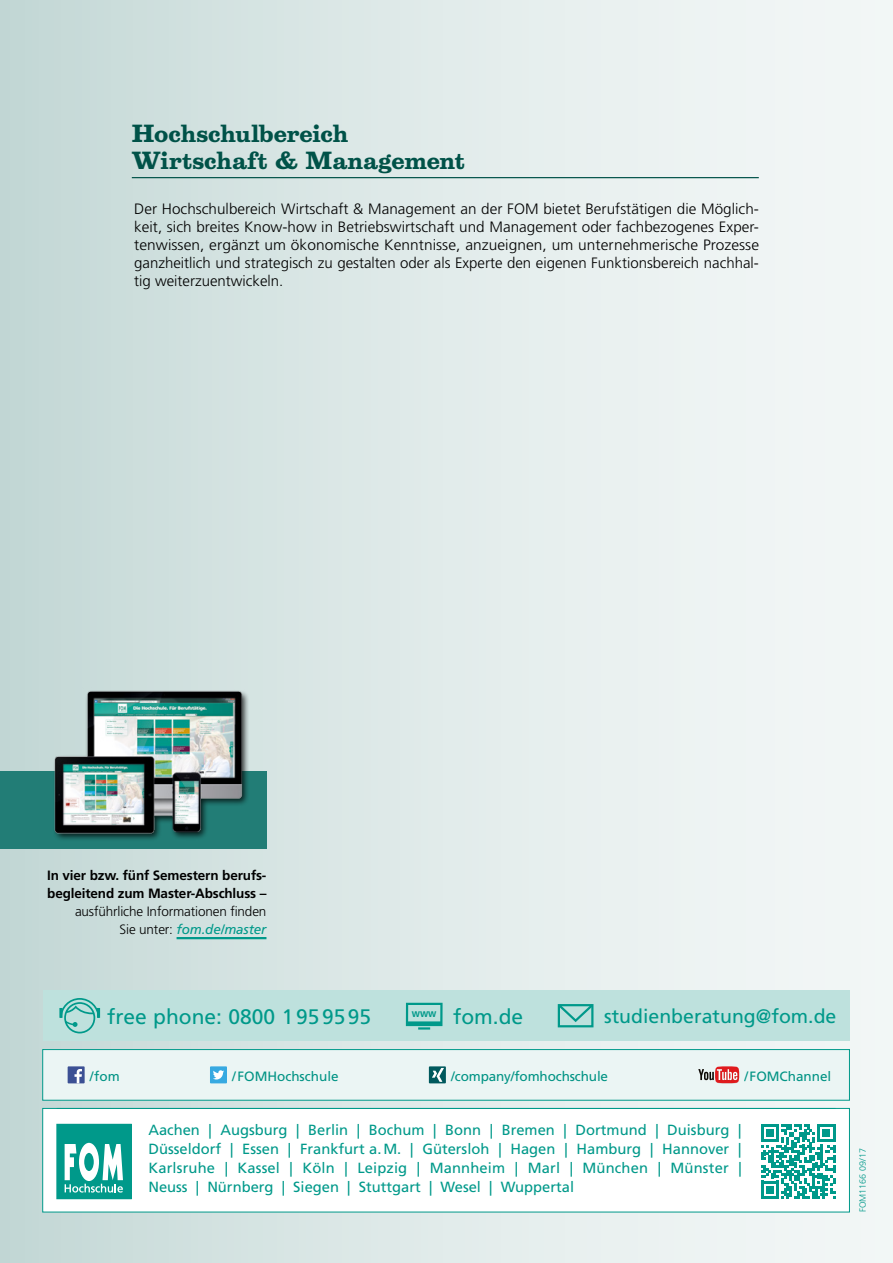
<style>
.page{position:relative;width:893px;height:1263px;background:#fff}
.page>*{position:absolute;margin:0;border:0;box-sizing:border-box;transform-origin:0 0}
.t1{font:700 22.5px/27px "Belizio";letter-spacing:-.005em;color:#005248}
.t2{font:21px "Frutiger LT Std";color:#00998a}
.t3{font:19.5px "Frutiger LT Std";color:#00998a}
.t4{font:300 15px/18px "Frutiger LT Std";color:#000;text-align:justify}
.t5{font:14.7px/18.8px "Frutiger LT Std";color:#00998a;text-align:justify}
.t6{font:700 13.5px/18px "Frutiger LT Std";letter-spacing:-.01em;color:#000}
.t7{font:300 13.5px/18px "Frutiger LT Std";letter-spacing:-.01em;color:#000;text-align:right}
.t8{font:13.5px "Frutiger LT Std";color:#00998a}
.t9{font:700 condensed 11.1px "Frutiger LT Std";color:#00998a}
.t10{font:300 9px "Frutiger LT Std";color:#00998a}
.s1{font-weight:400;font-style:italic;color:#00998a}
</style>
<div class="page">
<div style="left:0;top:0;width:893px;height:1263px;background:linear-gradient(to right,#c5d9d7,#f7fafa)"></div>
<hr style="left:132px;top:177px;width:627px;height:1px;background:#005248">
<hr style="left:177px;top:937px;width:89px;height:2px;background:#00998a">
<div style="left:0;top:772px;width:266px;height:77px;background:#227d76"></div>
<img style="left:46px;top:669px;width:206px;height:171px">
<div style="left:43px;top:1108px;width:807px;height:104px;background:#fff"></div>
<div style="left:57px;top:1124px;width:74px;height:75px;background:#00998a"></div>
<svg style="left:65px;top:1143px;width:58px;height:49px"></svg>
<hr style="left:57px;top:1108px;width:779px;height:1px;background:#00998a">
<svg style="left:761px;top:1124px;width:74px;height:75px"></svg>
<div style="left:43px;top:990px;width:806px;height:51px;background:#bee1dd"></div>
<div style="left:406px;top:1003px;width:37px;height:23px;border:2px solid #00998a"></div>
<hr style="left:407px;top:1021px;width:34px;height:3px;background:#00998a">
<svg style="left:418px;top:1027px;width:12px;height:2px"></svg>
<div style="left:558px;top:1004px;width:35px;height:23px;border:2px solid #00998a"></div>
<svg style="left:557px;top:1004px;width:37px;height:20px"></svg>
<div style="left:64px;top:1002px;width:31px;height:31px;border:2px solid #00998a;border-radius:50%"></div>
<svg style="left:59px;top:998px;width:41px;height:29px"></svg>
<div style="left:43px;top:1049px;width:807px;height:51px;background:#ebf5f4;border:1px solid #00998a"></div>
<div style="left:68px;top:1066px;width:17px;height:17px;background:#3b5094"></div>
<svg style="left:74px;top:1069px;width:8px;height:14px"></svg>
<div style="left:210px;top:1066px;width:17px;height:17px;background:#37a9e1"></div>
<svg style="left:213px;top:1070px;width:11px;height:9px"></svg>
<div style="left:429px;top:1066px;width:17px;height:17px;background:#00595d"></div>
<svg style="left:432px;top:1068px;width:12px;height:14px"></svg>
<svg style="left:698px;top:1066px;width:41px;height:17px"></svg>
<h1 class="t1" style="left:132px;top:120px;width:335px">Hochschulbereich<br>Wirtschaft &amp; Management</h1>
<p class="t4" style="left:134px;top:200px;width:626px">Der Hochschulbereich Wirtschaft &amp; Management an der FOM bietet Berufstätigen die Möglich&shy;keit, sich breites Know-how in Betriebswirtschaft und Management oder fachbezogenes Exper&shy;tenwissen, ergänzt um ökonomische Kenntnisse, anzueignen, um unternehmerische Prozesse ganzheitlich und strategisch zu gestalten oder als Experte den eigenen Funktionsbereich nachhal&shy;tig weiterzuentwickeln.</p>
<p class="t6" style="left:47px;top:866px;width:221px">In vier bzw. fünf Semestern berufs&shy;begleitend zum Master-Abschluss –</p>
<p class="t7" style="left:75px;top:902px;width:193px">ausführliche Informationen finden<br>Sie unter: <span class="s1">fom.de/master</span></p>
<h2 class="t2" style="left:107px;top:1004px;width:266px">free phone: 0800 1959595</h2>
<h2 class="t2" style="left:453px;top:1004px;width:72px">fom.de</h2>
<h3 class="t3" style="left:604px;top:1005px;width:234px">studienberatung@fom.de</h3>
<p class="t9" style="left:412px;top:1006px;width:26px">www</p>
<p class="t8" style="left:90px;top:1069px;width:31px">/fom</p>
<p class="t8" style="left:232px;top:1069px;width:108px">/FOMHochschule</p>
<p class="t8" style="left:451px;top:1069px;width:158px">/company/fomhochschule</p>
<p class="t8" style="left:744px;top:1069px;width:88px">/FOMChannel</p>
<p class="t5" style="left:148px;top:1121px;width:595px">Aachen | Augsburg | Berlin | Bochum | Bonn | Bremen | Dortmund | Duisburg | Düsseldorf | Essen | Frankfurt a.M. | Gütersloh | Hagen | Hamburg | Hannover | Karlsruhe | Kassel | Köln | Leipzig | Mannheim | Marl | München | Münster | Neuss | Nürnberg | Siegen | Stuttgart | Wesel | Wuppertal</p>
<p class="t10" style="left:857px;top:1212px;width:66px;rotate:-90deg">FOM1166 09/17</p>
</div>
